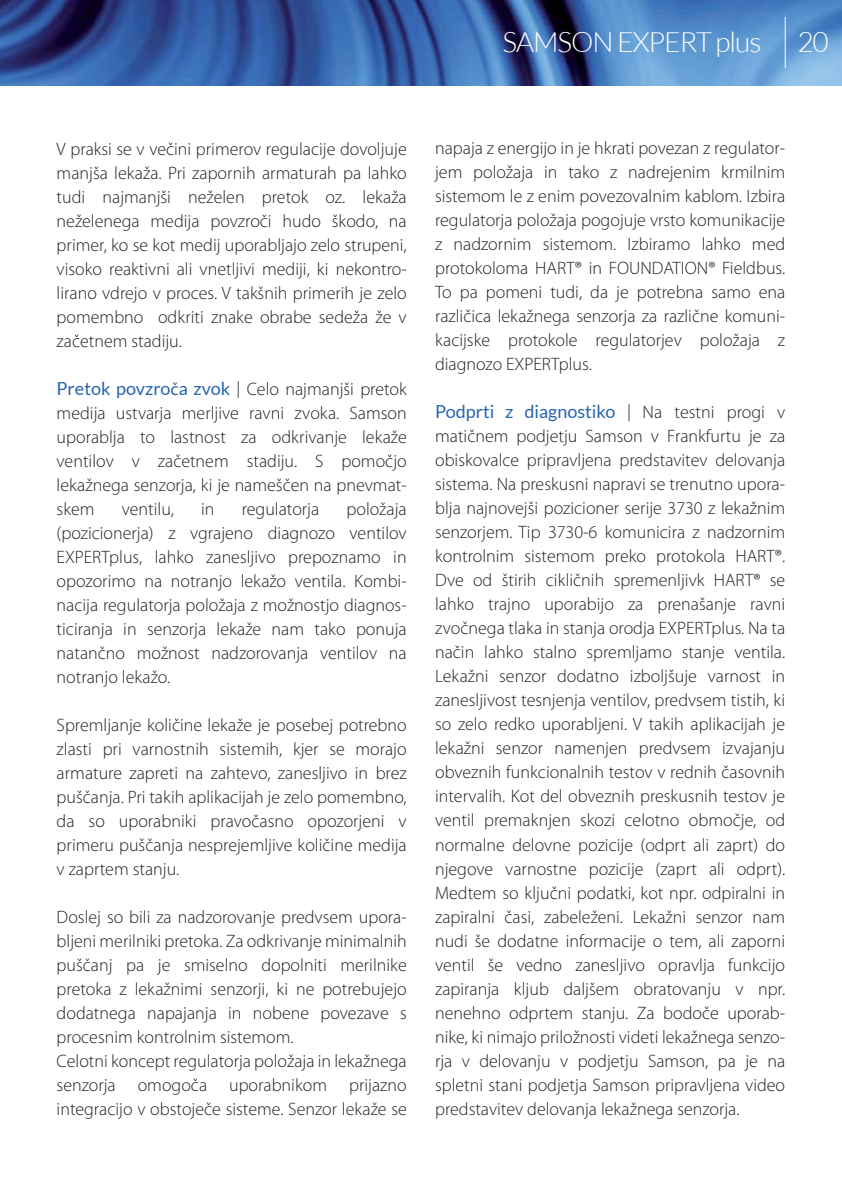
<style>
.page{position:relative;width:842px;height:1191px;background:#fff}
.page>*{position:absolute;margin:0;border:0;box-sizing:border-box;transform-origin:0 0}
.t1{font:300 28px "Lato";letter-spacing:-.035em;color:#fff}
.t2{font:300 18px/24px "Myriad Pro";color:#231f20;text-align:justify}
.t3{font:18px "Lato";color:#2765af}
.s1{font-family:"Lato";font-weight:400;color:#2765af}
.s2{font-weight:400;color:#2765af}
.s3{font-family:"Lato";font-weight:400;color:#6c6d70}
.s4{color:#6c6d70}
.s5{font-family:"Myriad Pro";font-weight:300;color:#231f20}
</style>
<div class="page">
<img style="left:0;top:0;width:842px;height:85px">
<hr style="left:785px;top:17px;width:1px;height:51px;background:#fff">
<h1 class="t1" style="left:502px;top:27px;width:261px">SAMSON EXPERT plus</h1>
<h1 class="t1" style="left:797px;top:27px;width:33px">20</h1>
<p class="t2" style="left:57px;top:136px;width:352px">V praksi se v večini primerov regulacije dovoljuje manjša lekaža. Pri zapornih armaturah pa lahko tudi najmanjši neželen pretok oz. lekaža neželenega medija povzroči hudo škodo, na primer, ko se kot medij uporabljajo zelo strupeni, visoko reaktivni ali vnetljivi mediji, ki nekontro&shy;lirano vdrejo v proces. V takšnih primerih je zelo pomembno odkriti znake obrabe sedeža že v začetnem stadiju.</p>
<p class="t2" style="left:57px;top:376px;width:352px"><span class="s1">Pretok povzro</span><span class="s2">č</span><span class="s1">a zvok</span> <span class="s3">|</span> Celo najmanjši pretok medija ustvarja merljive ravni zvoka. Samson uporablja to lastnost za odkrivanje lekaže ventilov v začetnem stadiju. S pomočjo lekažnega senzorja, ki je nameščen na pnevmat&shy;skem</p>
<p class="t2" style="left:57px;top:496px;width:352px;text-indent:290px">položaja (pozicionerja) z vgrajeno diagnozo ventilov EXPERTplus, lahko zanesljivo prepoznamo in opozorimo na notranjo lekažo ventila. Kombi&shy;nacija regulatorja položaja z možnostjo diagnos&shy;ticiranja in senzorja lekaže nam tako ponuja natančno možnost nadzorovanja ventilov na notranjo lekažo.</p>
<p class="t2" style="left:57px;top:712px;width:352px">Spremljanje količine lekaže je posebej potrebno zlasti pri varnostnih sistemih, kjer se morajo armature zapreti na zahtevo, zanesljivo in brez puščanja. Pri takih aplikacijah je zelo pomembno, da so uporabniki pravočasno opozorjeni v primeru puščanja nesprejemljive količine medija v zaprtem stanju.</p>
<p class="t2" style="left:57px;top:904px;width:352px;text-align:left">Doslej so bili za nadzorovanje predvsem upora&shy;bljeni merilniki pretoka. Za odkrivanje minimalnih puščanj pa je smiselno dopolniti merilnike pretoka z lekažnimi senzorji, ki ne potrebujejo dodatnega napajanja in nobene povezave s procesnim kontrolnim sistemom.<br>Celotni koncept regulatorja položaja in lekažnega senzorja omogoča uporabnikom prijazno integracijo v obstoječe sisteme. Senzor lekaže se</p>
<p class="t2" style="left:122px;top:496px;width:54px">ventilu,</p>
<p class="t2" style="left:201px;top:496px;width:15px">in</p>
<p class="t2" style="left:242px;top:496px;width:79px">regulatorja</p>
<p class="t2" style="left:435px;top:136px;width:352px">napaja z energijo in je hkrati povezan z regulator&shy;jem položaja in tako z nadrejenim krmilnim sistemom le z enim povezovalnim kablom. Izbira regulatorja položaja pogojuje vrsto komunikacije z nadzornim sistemom. Izbiramo lahko med protokoloma HART® in FOUNDATION® Fieldbus.<br>To pa pomeni tudi, da je potrebna samo ena različica lekažnega senzorja za različne komuni&shy;kacijske protokole regulatorjev položaja z diagnozo EXPERTplus.</p>
<p class="t3" style="left:435px;top:402px;width:352px">Podprti z diagnostiko <span class="s4">|</span> <span class="s5">Na testni progi v</span></p>
<p class="t2" style="left:435px;top:424px;width:352px">matičnem podjetju Samson v Frankfurtu je za obiskovalce pripravljena predstavitev delovanja sistema. Na preskusni napravi se trenutno upora&shy;blja najnovejši pozicioner serije 3730 z lekažnim senzorjem. Tip 3730-6 komunicira z nadzornim kontrolnim sistemom preko protokola HART®.<br>Dve od štirih cikličnih spremenljivk HART® se lahko trajno uporabijo za prenašanje ravni zvočnega tlaka in stanja orodja EXPERTplus. Na ta način lahko stalno spremljamo stanje ventila.<br>Lekažni senzor dodatno izboljšuje varnost in zanesljivost tesnjenja ventilov, predvsem tistih, ki so zelo redko uporabljeni. V takih aplikacijah je lekažni senzor namenjen predvsem izvajanju obveznih funkcionalnih testov v rednih časovnih intervalih. Kot del obveznih preskusnih testov je ventil premaknjen skozi celotno območje, od normalne delovne pozicije (odprt ali zaprt) do njegove varnostne pozicije (zaprt ali odprt).<br>Medtem so ključni podatki, kot npr. odpiralni in zapiralni časi, zabeleženi. Lekažni senzor nam nudi še dodatne informacije o tem, ali zaporni ventil še vedno zanesljivo opravlja funkcijo zapiranja kljub daljšem obratovanju v npr. nenehno odprtem stanju. Za bodoče uporab&shy;nike, ki nimajo priložnosti videti lekažnega senzo&shy;rja v delovanju v podjetju Samson, pa je na spletni stani podjetja Samson pripravljena video predstavitev delovanja lekažnega senzorja.</p>
</div>
